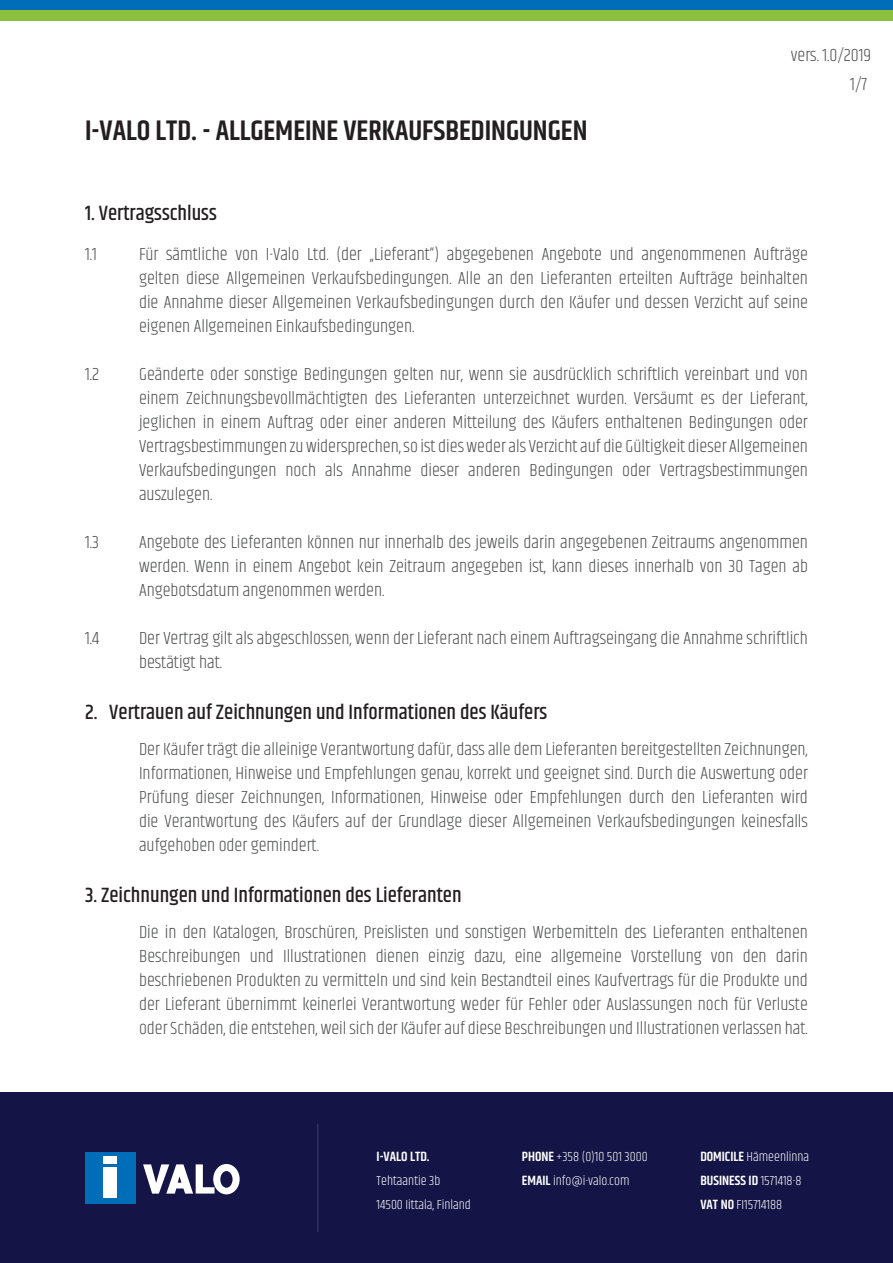
<style>
.page{position:relative;width:893px;height:1263px;background:#fff}
.page>*{position:absolute;margin:0;border:0;box-sizing:border-box;transform-origin:0 0}
.Pääotsikko{font:600 28.5px "Khand";color:#231f20}
.Alaotsikko{font:500 21px "Khand";color:#231f20}
.Leipäteksti{font:300 18px/24px "Khand";color:#4b4c4d;text-align:justify}
.t1{font:300 13.5px/24px "Khand";color:#fff}
.t2{font:600 13.5px "Khand";color:#fff}
.s1{font-weight:600}
</style>
<div class="page">
<div style="left:0;top:0;width:893px;height:10px;background:#006db8"></div>
<div style="left:0;top:10px;width:893px;height:11px;background:#8bc03f"></div>
<div style="left:0;top:1093px;width:893px;height:170px;background:#141446"></div>
<div style="left:85px;top:1152px;width:50px;height:51px;background:#006db8"></div>
<div style="left:103px;top:1157px;width:14px;height:7px;background:#fff"></div>
<div style="left:103px;top:1167px;width:14px;height:31px;background:#fff"></div>
<svg style="left:143px;top:1164px;width:97px;height:30px"></svg>
<hr style="left:318px;top:1124px;width:1px;height:108px;background:#3c3c6e">
<p class="Leipäteksti" style="left:791px;top:44px;width:82px">vers. 1.0/2019</p>
<p class="Pääotsikko" style="left:85px;top:112px;width:504px">I-VALO LTD. - ALLGEMEINE VERKAUFSBEDINGUNGEN</p>
<p class="Alaotsikko" style="left:85px;top:200px;width:133px">1. Vertragsschluss</p>
<p class="Leipäteksti" style="left:85px;top:243px;width:13px">1.1</p>
<p class="Leipäteksti" style="left:139px;top:243px;width:670px">Für sämtliche von I-Valo Ltd. (der „Lieferant“) abgegebenen Angebote und angenommenen Aufträge gelten diese Allgemeinen Verkaufsbedingungen. Alle an den Lieferanten erteilten Aufträge beinhalten die Annahme dieser Allgemeinen Verkaufsbedingungen durch den Käufer und dessen Verzicht auf seine eigenen Allgemeinen Einkaufsbedingungen.</p>
<p class="Leipäteksti" style="left:85px;top:363px;width:16px">1.2</p>
<p class="Leipäteksti" style="left:139px;top:363px;width:670px">Geänderte oder sonstige Bedingungen gelten nur, wenn sie ausdrücklich schriftlich vereinbart und von einem Zeichnungsbevollmächtigten des Lieferanten unterzeichnet wurden. Versäumt es der Lieferant, jeglichen in einem Auftrag oder einer anderen Mitteilung des Käufers enthaltenen Bedingungen oder Vertragsbestimmungen zu widersprechen, so ist dies weder als Verzicht auf die Gültigkeit dieser Allgemeinen Verkaufsbedingungen noch als Annahme dieser anderen Bedingungen oder Vertragsbestimmungen auszulegen.</p>
<p class="Leipäteksti" style="left:85px;top:531px;width:15px">1.3</p>
<p class="Leipäteksti" style="left:139px;top:531px;width:670px">Angebote des Lieferanten können nur innerhalb des jeweils darin angegebenen Zeitraums angenommen werden. Wenn in einem Angebot kein Zeitraum angegeben ist, kann dieses innerhalb von 30 Tagen ab Angebotsdatum angenommen werden.</p>
<p class="Leipäteksti" style="left:85px;top:627px;width:16px">1.4</p>
<p class="Leipäteksti" style="left:139px;top:627px;width:670px">Der Vertrag gilt als abgeschlossen, wenn der Lieferant nach einem Auftragseingang die Annahme schriftlich bestätigt hat.</p>
<p class="Alaotsikko" style="left:85px;top:699px;width:464px">2. Vertrauen auf Zeichnungen und Informationen des Käufers</p>
<p class="Leipäteksti" style="left:139px;top:738px;width:670px">Der Käufer trägt die alleinige Verantwortung dafür, dass alle dem Lieferanten bereitgestellten Zeichnungen, Informationen, Hinweise und Empfehlungen genau, korrekt und geeignet sind. Durch die Auswertung oder Prüfung dieser Zeichnungen, Informationen, Hinweise oder Empfehlungen durch den Lieferanten wird die Verantwortung des Käufers auf der Grundlage dieser Allgemeinen Verkaufsbedingungen keinesfalls aufgehoben oder gemindert.</p>
<p class="Alaotsikko" style="left:85px;top:882px;width:378px">3. Zeichnungen und Informationen des Lieferanten</p>
<p class="Leipäteksti" style="left:139px;top:921px;width:670px">Die in den Katalogen, Broschüren, Preislisten und sonstigen Werbemitteln des Lieferanten enthaltenen Beschreibungen und Illustrationen dienen einzig dazu, eine allgemeine Vorstellung von den darin beschriebenen Produkten zu vermitteln und sind kein Bestandteil eines Kaufvertrags für die Produkte und der Lieferant übernimmt keinerlei Verantwortung weder für Fehler oder Auslassungen noch für Verluste oder Schäden, die entstehen, weil sich der Käufer auf diese Beschreibungen und Illustrationen verlassen hat.</p>
<p class="Leipäteksti" style="left:850px;top:73px;width:18px">1/7</p>
<p class="t2" style="left:377px;top:1147px;width:55px">I-VALO LTD.</p>
<p class="t1" style="left:377px;top:1169px;width:96px">Tehtaantie 3b<br>14500 Iittala, Finland</p>
<p class="t1" style="left:522px;top:1145px;width:127px"><span class="s1">PHONE</span> +358 (0)10 501 3000<br><span class="s1">EMAIL</span> info@i-valo.com</p>
<p class="t1" style="left:700px;top:1145px;width:111px"><span class="s1">DOMICILE</span> Hämeenlinna<br><span class="s1">BUSINESS ID</span> 1571418-8<br><span class="s1">VAT NO</span> FI15714188</p>
</div>
